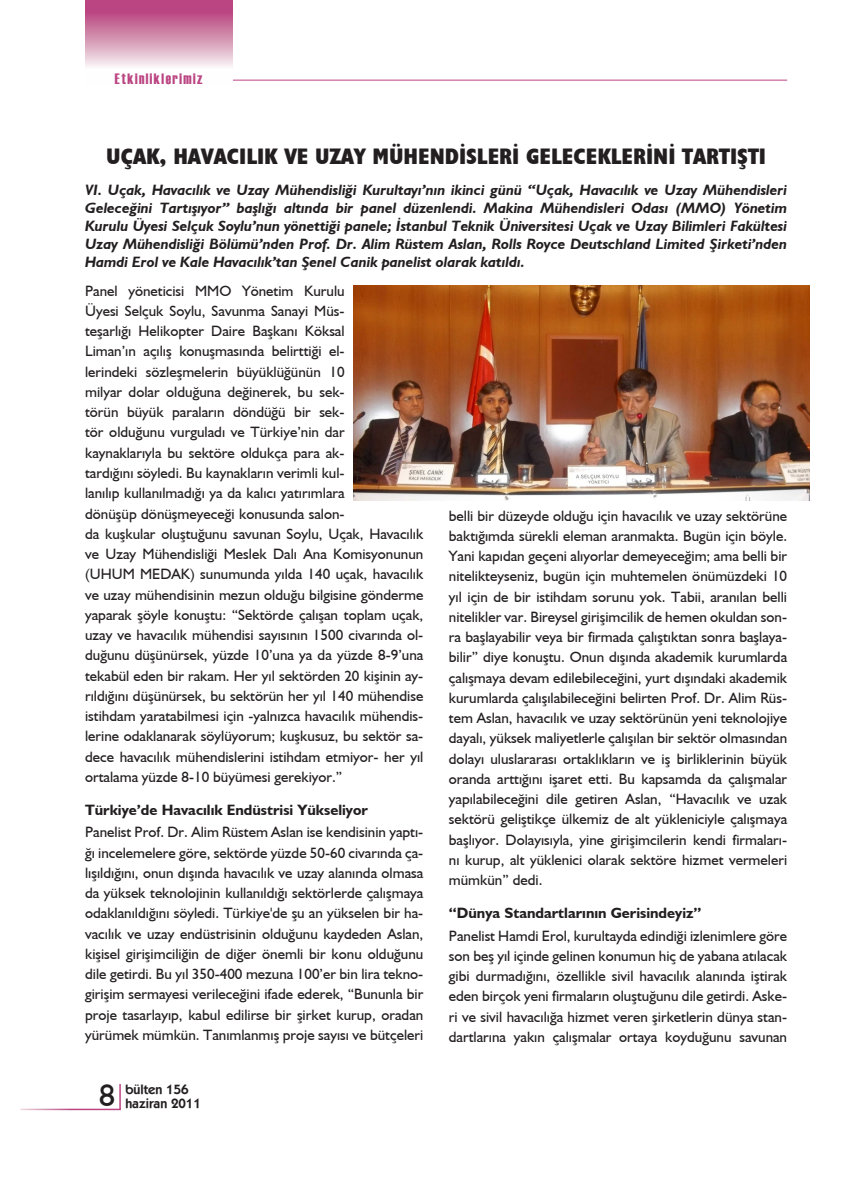
<style>
.page{position:relative;width:851px;height:1191px;background:#fff}
.page>*{position:absolute;margin:0;border:0;box-sizing:border-box;transform-origin:0 0}
.t1{font:31.5px "Humanist 521 BT";color:#231f20}
.dar_baslik{font:700 condensed 22.5px "Humanist 521 BT Xtra";color:#231f20}
.bultenmetin{font:15px/20.2px "Humanist 521 BT";color:#231f20;text-align:justify}
.imza{font:italic 700 15px/18px "Humanist 521 BT";color:#231f20;text-align:justify}
.altbaslik{font:700 15px "Humanist 521 BT";color:#231f20}
.t2{font:15px "Haettenschweiler";letter-spacing:.1em;color:#bb4482}
.t3{font:600 13.5px/13.5px "Kabel IT Cby BT";color:#231f20}
</style>
<div class="page">
<hr style="left:161px;top:80px;width:626px;height:1px;background:#bb4482">
<svg style="left:85px;top:0;width:147px;height:81px"></svg>
<hr style="left:119px;top:1084px;width:2px;height:25px;background:#bb4482">
<hr style="left:20px;top:1108px;width:101px;height:2px;background:#fff">
<img style="left:353px;top:286px;width:456px;height:214px">
<p class="t2" style="left:115px;top:69px;width:89px">Etkinliklerimiz</p>
<p class="dar_baslik" style="left:106px;top:142px;width:661px">UÇAK, HAVACILIK VE UZAY MÜHENDİSLERİ GELECEKLERİNİ TARTIŞTI</p>
<p class="imza" style="left:85px;top:180px;width:703px">VI. Uçak, Havacılık ve Uzay Mühendisliği Kurultayı’nın ikinci günü “Uçak, Havacılık ve Uzay Mühendisleri Geleceğini Tartışıyor” başlığı altında bir panel düzenlendi. Makina Mühendisleri Odası (MMO) Yönetim Kurulu Üyesi Selçuk Soylu’nun yönettiği panele; İstanbul Teknik Üniversitesi Uçak ve Uzay Bilimleri Fakültesi Uzay Mühendisliği Bölümü’nden Prof. Dr. Alim Rüstem Aslan, Rolls Royce Deutschland Limited Şirketi’nden Hamdi Erol ve Kale Havacılık’tan Şenel Canik panelist olarak katıldı.</p>
<p class="bultenmetin" style="left:85px;top:280px;width:340px;text-align:left">Panel yöneticisi MMO Yönetim Kurulu<br>Üyesi Selçuk Soylu, Savunma Sanayi Müs-<br>teşarlığı Helikopter Daire Başkanı Köksal<br>Liman’ın açılış konuşmasında belirttiği el-<br>lerindeki sözleşmelerin büyüklüğünün 10<br>milyar dolar olduğuna değinerek, bu sek-<br>törün büyük paraların döndüğü bir sek-<br>tör olduğunu vurguladı ve Türkiye’nin dar kaynaklarıyla bu sektöre oldukça para ak-<br>tardığını söyledi. Bu kaynakların verimli kul-<br>lanılıp kullanılmadığı ya da kalıcı yatırımlara<br>dönüşüp dönüşmeyeceği konusunda salon-<br>da kuşkular oluştuğunu savunan Soylu, Uçak, Havacılık ve Uzay Mühendisliği Meslek Dalı Ana Komisyonunun (UHUM MEDAK) sunumunda yılda 140 uçak, havacılık ve uzay mühendisinin mezun olduğu bilgisine gönderme yaparak şöyle konuştu: “Sektörde çalışan toplam uçak, uzay ve havacılık mühendisi sayısının 1500 civarında ol&shy;duğunu düşünürsek, yüzde 10’una ya da yüzde 8-9’una tekabül eden bir rakam. Her yıl sektörden 20 kişinin ay&shy;rıldığını düşünürsek, bu sektörün her yıl 140 mühendise istihdam yaratabilmesi için -yalnızca havacılık mühendis&shy;lerine odaklanarak söylüyorum; kuşkusuz, bu sektör sa&shy;dece havacılık mühendislerini istihdam etmiyor- her yıl ortalama yüzde 8-10 büyümesi gerekiyor.”</p>
<p class="altbaslik" style="left:85px;top:800px;width:284px">Türkiye’de Havacılık Endüstrisi Yükseliyor</p>
<p class="bultenmetin" style="left:85px;top:821px;width:340px">Panelist Prof. Dr. Alim Rüstem Aslan ise kendisinin yaptı&shy;ğı incelemelere göre, sektörde yüzde 50-60 civarında ça&shy;lışıldığını, onun dışında havacılık ve uzay alanında olmasa da yüksek teknolojinin kullanıldığı sektörlerde çalışmaya odaklanıldığını söyledi. Türkiye'de şu an yükselen bir ha&shy;vacılık ve uzay endüstrisinin olduğunu kaydeden Aslan, kişisel girişimciliğin de diğer önemli bir konu olduğunu dile getirdi. Bu yıl 350-400 mezuna 100’er bin lira tekno&shy;girişim sermayesi verileceğini ifade ederek, “Bununla bir proje tasarlayıp, kabul edilirse bir şirket kurup, oradan yürümek mümkün. Tanımlanmış proje sayısı ve bütçeleri</p>
<p class="bultenmetin" style="left:449px;top:505px;width:340px">belli bir düzeyde olduğu için havacılık ve uzay sektörüne baktığımda sürekli eleman aranmakta. Bugün için böyle.<br>Yani kapıdan geçeni alıyorlar demeyeceğim; ama belli bir nitelikteyseniz, bugün için muhtemelen önümüzdeki 10 yıl için de bir istihdam sorunu yok. Tabii, aranılan belli nitelikler var. Bireysel girişimcilik de hemen okuldan son&shy;ra başlayabilir veya bir firmada çalıştıktan sonra başlaya&shy;bilir” diye konuştu. Onun dışında akademik kurumlarda çalışmaya devam edilebileceğini, yurt dışındaki akademik kurumlarda çalışılabileceğini belirten Prof. Dr. Alim Rüs&shy;tem Aslan, havacılık ve uzay sektörünün yeni teknolojiye dayalı, yüksek maliyetlerle çalışılan bir sektör olmasından dolayı uluslararası ortaklıkların ve iş birliklerinin büyük oranda arttığını işaret etti. Bu kapsamda da çalışmalar yapılabileceğini dile getiren Aslan, “Havacılık ve uzak sektörü geliştikçe ülkemiz de alt yükleniciyle çalışmaya başlıyor. Dolayısıyla, yine girişimcilerin kendi firmaları&shy;nı kurup, alt yüklenici olarak sektöre hizmet vermeleri mümkün” dedi.</p>
<p class="altbaslik" style="left:449px;top:903px;width:254px">“Dünya Standartlarının Gerisindeyiz”</p>
<p class="bultenmetin" style="left:449px;top:925px;width:340px">Panelist Hamdi Erol, kurultayda edindiği izlenimlere göre son beş yıl içinde gelinen konumun hiç de yabana atılacak gibi durmadığını, özellikle sivil havacılık alanında iştirak eden birçok yeni firmaların oluştuğunu dile getirdi. Aske&shy;ri ve sivil havacılığa hizmet veren şirketlerin dünya stan&shy;dartlarına yakın çalışmalar ortaya koyduğunu savunan</p>
<h1 class="t1" style="left:99px;top:1076px;width:17px">8</h1>
<p class="t3" style="left:125px;top:1082px;width:77px">bülten 156 haziran 2011</p>
</div>
